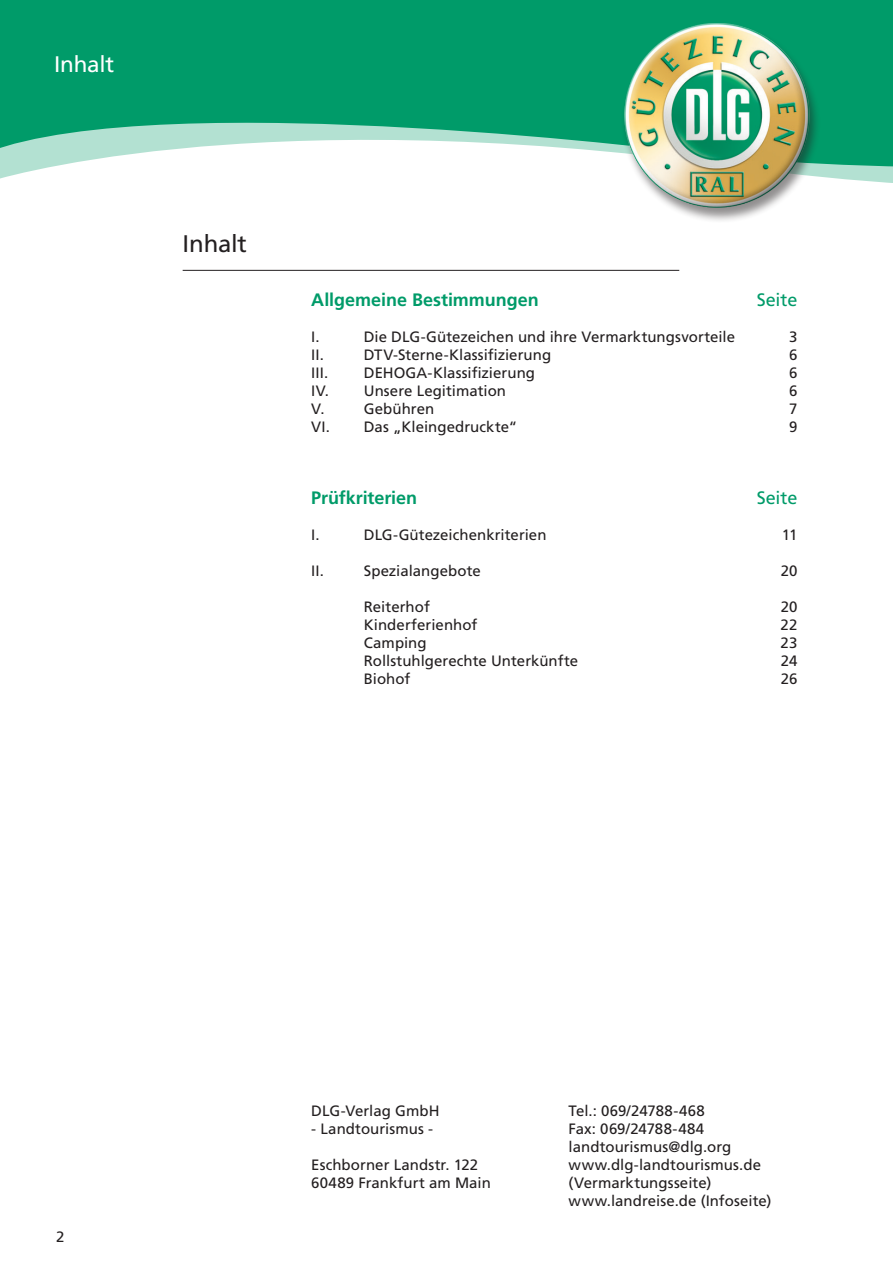
<style>
.page{position:relative;width:893px;height:1263px;background:#fff}
.page>*{position:absolute;margin:0;border:0;box-sizing:border-box;transform-origin:0 0}
.t1{font:24px "Frutiger LT Std";letter-spacing:-.01em;color:#231f20}
.t2{font:22.5px "Frutiger LT Std";letter-spacing:-.01em;color:#fff}
.t3{font:700 18px "Frutiger LT Std";color:#009b69}
.t4{font:18px "Frutiger LT Std";letter-spacing:-.005em;color:#009b69}
.t5{font:15px/18px "Frutiger LT Std";letter-spacing:.005em;color:#231f20}
</style>
<div class="page">
<div style="left:0;top:0;width:893px;height:119px;background:#009b69"></div>
<svg style="left:0;top:119px;width:893px;height:64px"></svg>
<div style="left:620px;top:23px;width:201px;height:200px;background:#231f20;opacity:.5"></div>
<img style="left:624px;top:22px;width:186px;height:187px">
<div style="left:623px;top:21px;width:167px;height:159px;background:#fff;opacity:.75"></div>
<div style="left:636px;top:41px;width:176px;height:169px;background:#231f20;opacity:.75"></div>
<hr style="left:183px;top:270px;width:496px;height:1px;background:#231f20">
<h2 class="t2" style="left:54px;top:51px;width:62px">Inhalt</h2>
<h1 class="t1" style="left:183px;top:230px;width:66px">Inhalt</h1>
<p class="t3" style="left:311px;top:289px;width:229px">Allgemeine Bestimmungen</p>
<p class="t4" style="left:757px;top:289px;width:42px">Seite</p>
<p class="t5" style="left:311px;top:328px;width:10px">I.</p>
<p class="t5" style="left:364px;top:328px;width:373px">Die DLG-Gütezeichen und ihre Vermarktungsvorteile</p>
<p class="t5" style="left:789px;top:328px;width:10px">3</p>
<p class="t5" style="left:311px;top:346px;width:14px">II.</p>
<p class="t5" style="left:364px;top:346px;width:189px">DTV-Sterne-Klassifizierung</p>
<p class="t5" style="left:789px;top:346px;width:10px">6</p>
<p class="t5" style="left:311px;top:364px;width:19px">III.</p>
<p class="t5" style="left:364px;top:364px;width:173px">DEHOGA-Klassifizierung</p>
<p class="t5" style="left:789px;top:364px;width:10px">6</p>
<p class="t5" style="left:311px;top:382px;width:196px">IV. Unsere Legitimation</p>
<p class="t5" style="left:789px;top:382px;width:10px">6</p>
<p class="t5" style="left:311px;top:400px;width:15px">V.</p>
<p class="t5" style="left:364px;top:400px;width:72px">Gebühren</p>
<p class="t5" style="left:789px;top:400px;width:10px">7</p>
<p class="t5" style="left:311px;top:418px;width:207px">VI. Das „Kleingedruckte“</p>
<p class="t5" style="left:789px;top:418px;width:10px">9</p>
<p class="t3" style="left:311px;top:487px;width:107px">Prüfkriterien</p>
<p class="t4" style="left:757px;top:487px;width:42px">Seite</p>
<p class="t5" style="left:311px;top:526px;width:10px">I.</p>
<p class="t5" style="left:364px;top:526px;width:184px">DLG-Gütezeichenkriterien</p>
<p class="t5" style="left:782px;top:526px;width:17px">11</p>
<p class="t5" style="left:311px;top:562px;width:14px">II.</p>
<p class="t5" style="left:364px;top:562px;width:119px">Spezialangebote</p>
<p class="t5" style="left:781px;top:562px;width:18px">20</p>
<p class="t5" style="left:364px;top:598px;width:68px">Reiterhof</p>
<p class="t5" style="left:781px;top:598px;width:18px">20</p>
<p class="t5" style="left:364px;top:616px;width:115px">Kinderferienhof</p>
<p class="t5" style="left:781px;top:616px;width:18px">22</p>
<p class="t5" style="left:364px;top:634px;width:64px">Camping</p>
<p class="t5" style="left:781px;top:634px;width:18px">23</p>
<p class="t5" style="left:364px;top:652px;width:216px">Rollstuhlgerechte Unterkünfte</p>
<p class="t5" style="left:781px;top:652px;width:18px">24</p>
<p class="t5" style="left:364px;top:670px;width:48px">Biohof</p>
<p class="t5" style="left:781px;top:670px;width:18px">26</p>
<p class="t5" style="left:56px;top:1228px;width:10px">2</p>
<p class="t5" style="left:311px;top:1102px;width:130px">DLG-Verlag GmbH</p>
<p class="t5" style="left:311px;top:1120px;width:123px">- Landtourismus -</p>
<p class="t5" style="left:311px;top:1156px;width:181px">Eschborner Landstr. 122<br>60489 Frankfurt am Main</p>
<p class="t5" style="left:569px;top:1102px;width:204px">Tel.: 069/24788-468<br>Fax: 069/24788-484 landtourismus@dlg.org www.dlg-landtourismus.de (Vermarktungsseite) www.landreise.de (Infoseite)</p>
</div>
